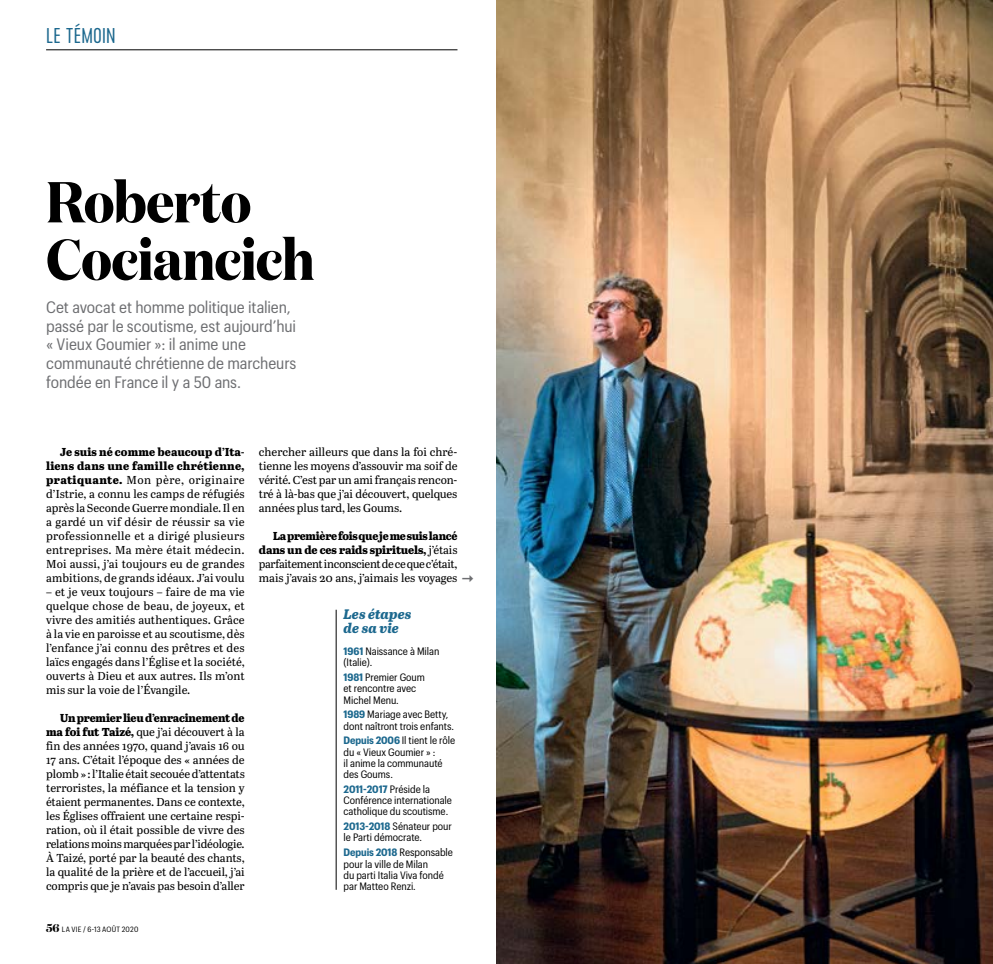
<style>
.page{position:relative;width:993px;height:964px;background:#fff}
.page>*{position:absolute;margin:0;border:0;box-sizing:border-box;transform-origin:0 0}
.t1{font:700 57.5px/57.5px "Domaine Display";letter-spacing:-.01em;color:#000;scale:.9 1}
.t2{font:20px "Cervo Neue Light Neue";letter-spacing:.005em;color:#1c688e}
.t3{font:16.25px/18.8px "Graphik Compact";letter-spacing:-.005em;color:#6d6e71}
.t4{font:italic 800 13.75px/13.8px "Abril Text";letter-spacing:-.005em;color:#1c688e}
.t5{font:11.5px/14px "Abril Text";letter-spacing:-.01em;color:#000;text-align:justify}
.t6{font:10.5px/11.2px "Graphik Compact";letter-spacing:-.005em;color:#000}
.t7{font:7.5px "Graphik Compact";letter-spacing:.035em;color:#000}
.s1{font-weight:800}
.s2{font-family:"Domaine Display";font-weight:700;font-size:11.25px}
.s3{font-weight:700;color:#1c688e}
</style>
<div class="page">
<hr style="left:336px;top:610px;width:1px;height:280px;background:#000">
<img style="left:496px;top:0;width:496px;height:964px">
<hr style="left:46px;top:50px;width:411px;height:1px;background:#000">
<h2 class="t2" style="left:46px;top:22px;width:71px">LE TÉMOIN</h2>
<h1 class="t1" style="left:46px;top:173px;width:300px">Roberto<br>Cociancich</h1>
<h3 class="t3" style="left:46px;top:296px;width:252px">Cet avocat et homme politique italien, passé par le scoutisme, est aujourd’hui « Vieux Goumier »: il anime une communauté chrétienne de marcheurs fondée en France il y a 50 ans.</h3>
<p class="t5" style="left:46px;top:444px;width:200px;text-indent:14px"><span class="s1">Je suis né comme beaucoup d’Ita&shy;liens dans une famille chrétienne, pratiquante.</span> Mon père, originaire d’Istrie, a connu les camps de réfugiés après la Seconde Guerre mondiale. Il en a gardé un vif désir de réussir sa vie professionnelle et a dirigé plusieurs entreprises. Ma mère était médecin.<br>Moi aussi, j’ai toujours eu de grandes ambitions, de grands idéaux. J’ai voulu</p>
<p class="t5" style="left:46px;top:584px;width:200px">– et je veux toujours – faire de ma vie quelque chose de beau, de joyeux, et vivre des amitiés authentiques. Grâce à la vie en paroisse et au scoutisme, dès l’enfance j’ai connu des prêtres et des laïcs engagés dans l’Église et la société, ouverts à Dieu et aux autres. Ils m’ont mis sur la voie de l’Évangile.</p>
<p class="t5" style="left:46px;top:710px;width:200px;text-indent:14px"><span class="s1">Un premier lieu d’enracinement de ma foi fut Taizé,</span> que j’ai découvert à la fin des années 1970, quand j’avais 16 ou 17 ans. C’était l’époque des « années de plomb » : l’Italie était secouée d’attentats terroristes, la méfiance et la tension y étaient permanentes. Dans ce contexte, les Églises offraient une certaine respi&shy;ration, où il était possible de vivre des relations moins marquées par l’idéologie.<br>À Taizé, porté par la beauté des chants, la qualité de la prière et de l’accueil, j’ai compris que je n’avais pas besoin d’aller</p>
<p class="t7" style="left:46px;top:923px;width:94px"><span class="s2">56</span> LA VIE / 6-13 août 2020</p>
<p class="t5" style="left:259px;top:444px;width:200px">chercher ailleurs que dans la foi chré&shy;tienne les moyens d’assouvir ma soif de vérité. C’est par un ami français rencon&shy;tré à là-bas que j’ai découvert, quelques années plus tard, les Goums.</p>
<p class="t5" style="left:259px;top:528px;width:200px;text-indent:14px"><span class="s1">La première fois que je me suis lancé dans un de ces raids spirituels,</span> j’étais parfaitement inconscient de ce que c’était, mais j’avais 20 ans, j’aimais les voyages</p>
<p class="t4" style="left:343px;top:607px;width:69px">Les étapes de sa vie</p>
<p class="t6" style="left:343px;top:645px;width:97px"><span class="s3">1961</span> Naissance à Milan (Italie).</p>
<p class="t6" style="left:343px;top:671px;width:83px"><span class="s3">1981</span> Premier Goum et rencontre avec<br>Michel Menu.</p>
<p class="t6" style="left:343px;top:708px;width:112px"><span class="s3">1989</span> Mariage avec Betty, dont naîtront trois enfants.</p>
<p class="t6" style="left:343px;top:734px;width:113px"><span class="s3">Depuis 2006</span> Il tient le rôle du « Vieux Goumier » :<br>il anime la communauté des Goums.</p>
<p class="t6" style="left:343px;top:783px;width:110px"><span class="s3">2011-2017</span> Préside la<br>Conférence internationale catholique du scoutisme.</p>
<p class="t6" style="left:343px;top:820px;width:110px"><span class="s3">2013-2018</span> Sénateur pour le Parti démocrate.</p>
<p class="t6" style="left:343px;top:846px;width:111px"><span class="s3">Depuis 2018</span> Responsable pour la ville de Milan<br>du parti Italia Viva fondé par Matteo Renzi.</p>
</div>
